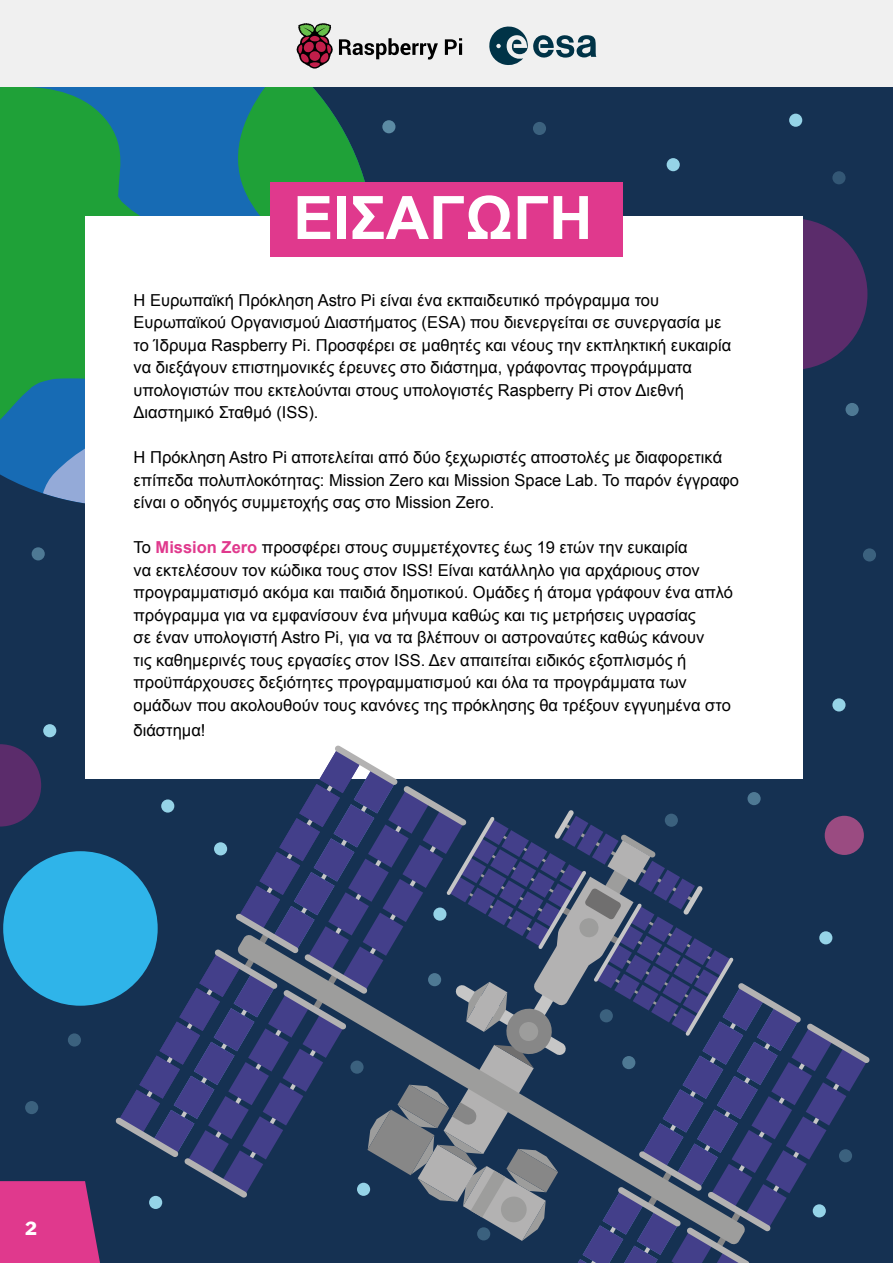
<style>
.page{position:relative;width:893px;height:1263px;background:#153152}
.page>*{position:absolute;margin:0;border:0;box-sizing:border-box;transform-origin:0 0}
.t1{font:700 60px "Arial";color:#fff}
.t2{font:800 18px "Libre Franklin";color:#fff}
.t3{font:16.5px/22.5px "Arial";color:#000}
.s1{font-weight:700;color:#e0398d}
</style>
<div class="page">
<div style="left:3px;top:851px;width:155px;height:155px;background:#2fb4e9;border-radius:50%"></div>
<div style="left:716px;top:218px;width:151px;height:152px;background:#5b2c6b;border-radius:50%"></div>
<svg style="left:0;top:744px;width:41px;height:82px"></svg>
<svg style="left:0;top:87px;width:230px;height:407px;background:#1665aa"></svg>
<svg style="left:230px;top:87px;width:135px;height:129px;background:#1c894e"></svg>
<svg style="left:43px;top:459px;width:42px;height:45px;background:#6d90c2"></svg>
<svg style="left:0;top:87px;width:210px;height:372px;background:#1b8578"></svg>
<svg style="left:0;top:87px;width:162px;height:166px;background:#1c9259"></svg>
<svg style="left:0;top:1181px;width:100px;height:82px;background:#d13888"></svg>
<div style="left:0;top:0;width:893px;height:87px;background:#f0f0f0"></div>
<div style="left:85px;top:216px;width:717px;height:562px;background:#fff"></div>
<div style="left:270px;top:182px;width:353px;height:74px;background:#e0398d"></div>
<div style="left:832px;top:698px;width:13px;height:13px;background:#95d3e7;border-radius:50%"></div>
<svg style="left:115px;top:745px;width:755px;height:518px"></svg>
<div style="left:667px;top:158px;width:13px;height:13px;background:#95d3e7;border-radius:50%"></div>
<div style="left:839px;top:1149px;width:13px;height:13px;background:#3b617e;border-radius:50%"></div>
<div style="left:600px;top:1009px;width:13px;height:13px;background:#3b617e;border-radius:50%"></div>
<div style="left:214px;top:842px;width:13px;height:13px;background:#95d3e7;border-radius:50%"></div>
<div style="left:149px;top:1196px;width:13px;height:13px;background:#95d3e7;border-radius:50%"></div>
<div style="left:25px;top:1101px;width:13px;height:13px;background:#3b617e;border-radius:50%"></div>
<div style="left:161px;top:799px;width:13px;height:13px;background:#95d3e7;border-radius:50%"></div>
<div style="left:43px;top:724px;width:13px;height:13px;background:#95d3e7;border-radius:50%"></div>
<div style="left:747px;top:792px;width:14px;height:13px;background:#4e7994;border-radius:50%"></div>
<div style="left:819px;top:931px;width:13px;height:13px;background:#95d3e7;border-radius:50%"></div>
<div style="left:357px;top:1183px;width:13px;height:13px;background:#95d3e7;border-radius:50%"></div>
<div style="left:622px;top:1056px;width:13px;height:13px;background:#4e7994;border-radius:50%"></div>
<div style="left:428px;top:973px;width:13px;height:13px;background:#4e7994;border-radius:50%"></div>
<div style="left:433px;top:907px;width:13px;height:14px;background:#95d3e7;border-radius:50%"></div>
<svg style="left:32px;top:547px;width:13px;height:13px"></svg>
<div style="left:845px;top:403px;width:14px;height:13px;background:#4e7994;border-radius:50%"></div>
<div style="left:789px;top:114px;width:13px;height:13px;background:#95d3e7;border-radius:50%"></div>
<div style="left:832px;top:171px;width:13px;height:13px;background:#335775;border-radius:50%"></div>
<svg style="left:382px;top:120px;width:13px;height:13px"></svg>
<div style="left:813px;top:1204px;width:13px;height:13px;background:#95d3e7;border-radius:50%"></div>
<div style="left:863px;top:548px;width:13px;height:13px;background:#3b617e;border-radius:50%"></div>
<svg style="left:350px;top:1060px;width:14px;height:14px"></svg>
<div style="left:665px;top:814px;width:13px;height:13px;background:#3b617e;border-radius:50%"></div>
<div style="left:477px;top:1227px;width:13px;height:13px;background:#3b617e;border-radius:50%"></div>
<div style="left:68px;top:1033px;width:13px;height:13px;background:#3b617e;border-radius:50%"></div>
<svg style="left:533px;top:122px;width:13px;height:13px"></svg>
<svg style="left:489px;top:26px;width:107px;height:39px"></svg>
<svg style="left:445px;top:38px;width:17px;height:17px"></svg>
<svg style="left:296px;top:23px;width:142px;height:46px"></svg>
<p class="t1" style="left:293px;top:178px;width:301px">ΕΙΣΑΓΩΓΗ</p>
<p class="t3" style="left:134px;top:289px;width:599px">Η Ευρωπαϊκή Πρόκληση Astro Pi είναι ένα εκπαιδευτικό πρόγραμμα του Ευρωπαϊκού Οργανισμού Διαστήματος (ESA) που διενεργείται σε συνεργασία με το Ίδρυμα Raspberry Pi. Προσφέρει σε μαθητές και νέους την εκπληκτική ευκαιρία να διεξάγουν επιστημονικές έρευνες στο διάστημα, γράφοντας προγράμματα υπολογιστών που εκτελούνται στους υπολογιστές Raspberry Pi στον Διεθνή Διαστημικό Σταθμό (ISS).</p>
<p class="t3" style="left:134px;top:446px;width:607px">Η Πρόκληση Astro Pi αποτελείται από δύο ξεχωριστές αποστολές με διαφορετικά επίπεδα πολυπλοκότητας: Mission Zero και Mission Space Lab. Το παρόν έγγραφο είναι ο οδηγός συμμετοχής σας στο Mission Zero.</p>
<p class="t3" style="left:134px;top:536px;width:601px">Το <span class="s1">Mission Zero</span> προσφέρει στους συμμετέχοντες έως 19 ετών την ευκαιρία<br>να εκτελέσουν τον κώδικα τους στον ISS! Είναι κατάλληλο για αρχάριους στον προγραμματισμό ακόμα και παιδιά δημοτικού. Ομάδες ή άτομα γράφουν ένα απλό πρόγραμμα για να εμφανίσουν ένα μήνυμα καθώς και τις μετρήσεις υγρασίας<br>σε έναν υπολογιστή Astro Pi, για να τα βλέπουν οι αστροναύτες καθώς κάνουν<br>τις καθημερινές τους εργασίες στον ISS. Δεν απαιτείται ειδικός εξοπλισμός ή προϋπάρχουσες δεξιότητες προγραμματισμού και όλα τα προγράμματα των ομάδων που ακολουθούν τους κανόνες της πρόκλησης θα τρέξουν εγγυημένα στο</p>
<p class="t3" style="left:134px;top:719px;width:73px">διάστημα!</p>
<p class="t2" style="left:25px;top:1217px;width:13px">2</p>
</div>
